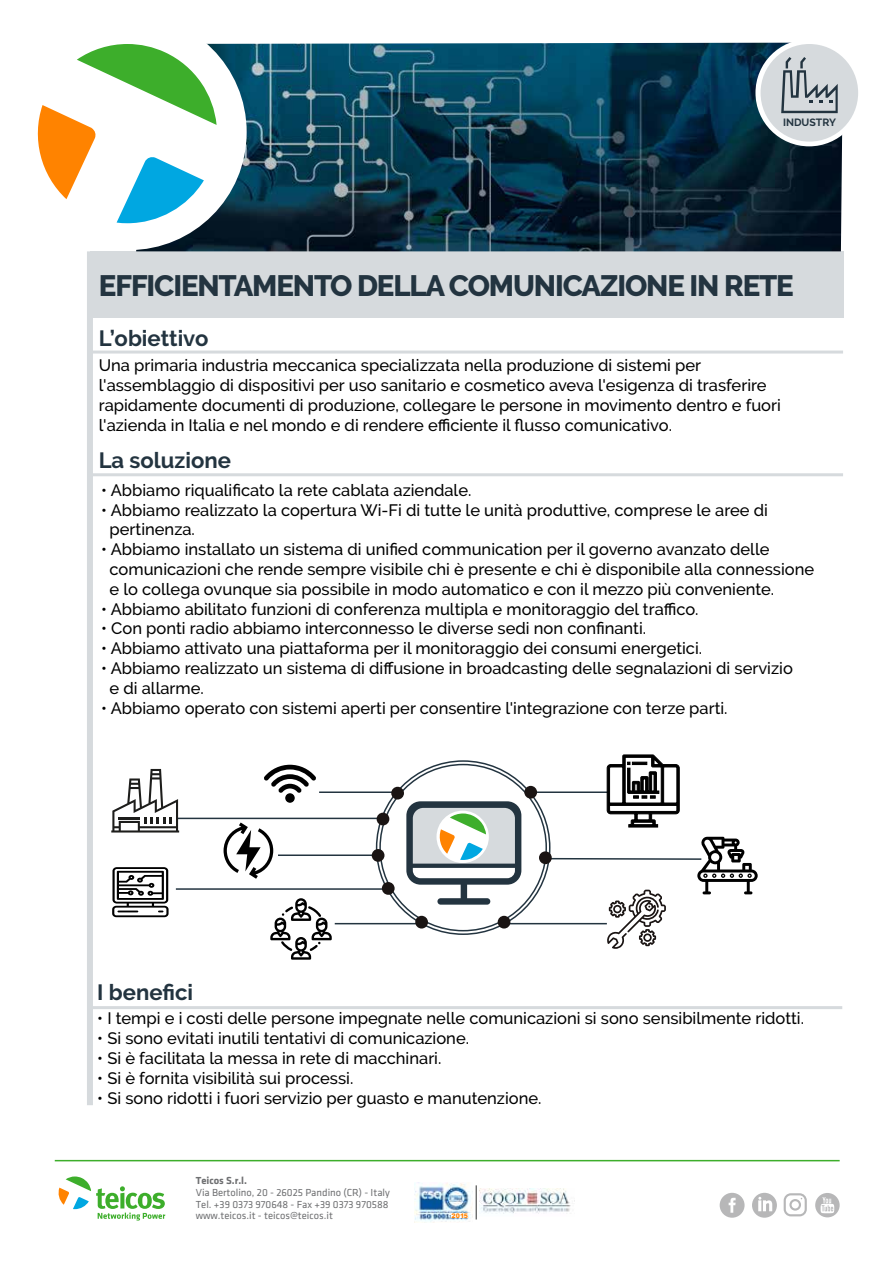
<style>
.page{position:relative;width:893px;height:1263px;background:#fff}
.page>*{position:absolute;margin:0;border:0;box-sizing:border-box;transform-origin:0 0}
.t1{font:800 29.4px "Raleway";letter-spacing:-.04em;color:#233440}
.t2{font:700 22.05px "Raleway";color:#233440}
.t3{font:500 16.5px/19.8px "Raleway";color:#000}
.t4{font:10.65px/11.7px "Klavika";color:#6f7072;text-align:justify}
.t5{font:700 10.65px "Klavika";color:#6f7072}
.t6{font:700 10.5px "Raleway";color:#233440}
.t7{font:900 6.3px "Arial";color:#ff8300}
</style>
<div class="page">
<div style="left:90px;top:251px;width:753px;height:67px;background:#d6dadd"></div>
<img style="left:136px;top:43px;width:707px;height:208px">
<div style="left:755px;top:39px;width:108px;height:107px;background:#fff;border-radius:50%"></div>
<div style="left:794px;top:30px;width:82px;height:57px;background:#fff"></div>
<div style="left:760px;top:44px;width:98px;height:98px;background:#d6dadd;border-radius:50%"></div>
<div style="left:11px;top:14px;width:236px;height:236px;background:#fff;border-radius:50%"></div>
<svg style="left:58px;top:1176px;width:107px;height:44px"></svg>
<img style="left:480px;top:1188px;width:91px;height:26px">
<img style="left:414px;top:1182px;width:58px;height:40px">
<hr style="left:476px;top:1185px;width:1px;height:34px;background:#3b3c3c">
<div style="left:451px;top:1213px;width:17px;height:5px;background:#fff"></div>
<svg style="left:720px;top:1193px;width:25px;height:25px"></svg>
<svg style="left:752px;top:1193px;width:25px;height:25px"></svg>
<svg style="left:815px;top:1193px;width:25px;height:24px"></svg>
<svg style="left:784px;top:1193px;width:23px;height:23px"></svg>
<hr style="left:55px;top:1160px;width:785px;height:1px;background:#3dae2b">
<svg style="left:37px;top:44px;width:180px;height:179px"></svg>
<svg style="left:781px;top:57px;width:57px;height:56px"></svg>
<div style="left:87px;top:251px;width:6px;height:854px;background:#d6dadd"></div>
<hr style="left:90px;top:351px;width:753px;height:3px;background:#d6dadd">
<hr style="left:90px;top:473px;width:753px;height:3px;background:#d6dadd">
<hr style="left:93px;top:1006px;width:749px;height:3px;background:#d6dadd">
<hr style="left:319px;top:791px;width:78px;height:2px;background:#233440">
<hr style="left:278px;top:854px;width:98px;height:2px;background:#233440">
<hr style="left:178px;top:818px;width:207px;height:1px;background:#233440">
<hr style="left:335px;top:923px;width:87px;height:1px;background:#233440">
<hr style="left:176px;top:888px;width:212px;height:2px;background:#233440">
<svg style="left:372px;top:849px;width:12px;height:13px"></svg>
<svg style="left:264px;top:765px;width:52px;height:38px"></svg>
<svg style="left:112px;top:867px;width:57px;height:50px"></svg>
<svg style="left:224px;top:822px;width:49px;height:57px"></svg>
<svg style="left:270px;top:898px;width:62px;height:62px"></svg>
<svg style="left:375px;top:754px;width:383px;height:195px"></svg>
<svg style="left:111px;top:769px;width:68px;height:63px"></svg>
<p class="t6" style="left:783px;top:116px;width:54px">INDUSTRY</p>
<h1 class="t1" style="left:99px;top:269px;width:696px">EFFICIENTAMENTO DELLA COMUNICAZIONE IN RETE</h1>
<h2 class="t2" style="left:99px;top:325px;width:111px">L’obiettivo</h2>
<p class="t3" style="left:99px;top:355px;width:684px">Una primaria industria meccanica specializzata nella produzione di sistemi per l'assemblaggio di dispositivi per uso sanitario e cosmetico aveva l'esigenza di trasferire rapidamente documenti di produzione, collegare le persone in movimento dentro e fuori l'azienda in Italia e nel mondo e di rendere efficiente il flusso comunicativo.</p>
<h2 class="t2" style="left:99px;top:447px;width:134px">La soluzione</h2>
<p class="t3" style="left:101px;top:480px;width:372px">• Abbiamo riqualificato la rete cablata aziendale.</p>
<p class="t3" style="left:110px;top:500px;width:660px;text-indent:-8px">• Abbiamo realizzato la copertura Wi-Fi di tutte le unità produttive, comprese le aree di pertinenza.</p>
<p class="t3" style="left:110px;top:539px;width:706px;text-indent:-8px">• Abbiamo installato un sistema di unified communication per il governo avanzato delle comunicazioni che rende sempre visibile chi è presente e chi è disponibile alla connessione e lo collega ovunque sia possibile in modo automatico e con il mezzo più conveniente.</p>
<p class="t3" style="left:101px;top:599px;width:599px">• Abbiamo abilitato funzioni di conferenza multipla e monitoraggio del traffico.</p>
<p class="t3" style="left:101px;top:619px;width:546px">• Con ponti radio abbiamo interconnesso le diverse sedi non confinanti.</p>
<p class="t3" style="left:101px;top:638px;width:602px">• Abbiamo attivato una piattaforma per il monitoraggio dei consumi energetici.</p>
<p class="t3" style="left:110px;top:658px;width:685px;text-indent:-8px">• Abbiamo realizzato un sistema di diffusione in broadcasting delle segnalazioni di servizio e di allarme.</p>
<p class="t3" style="left:101px;top:698px;width:628px">• Abbiamo operato con sistemi aperti per consentire l'integrazione con terze parti.</p>
<h2 class="t2" style="left:97px;top:979px;width:97px">I benefici</h2>
<p class="t3" style="left:97px;top:1009px;width:708px">• I tempi e i costi delle persone impegnate nelle comunicazioni si sono sensibilmente ridotti.</p>
<p class="t3" style="left:97px;top:1028px;width:373px">• Si sono evitati inutili tentativi di comunicazione.</p>
<p class="t3" style="left:97px;top:1048px;width:346px">• Si è facilitata la messa in rete di macchinari.</p>
<p class="t3" style="left:97px;top:1068px;width:258px">• Si è fornita visibilità sui processi.</p>
<p class="t3" style="left:97px;top:1088px;width:446px">• Si sono ridotti i fuori servizio per guasto e manutenzione.</p>
<p class="t5" style="left:196px;top:1175px;width:53px">Teicos S.r.l.</p>
<p class="t4" style="left:196px;top:1187px;width:196px">Via Bertolino, 20 - 26025 Pandino (CR) - Italy Tel. +39 0373 970648 - Fax +39 0373 970588 www.teicos.it - teicos@teicos.it</p>
<p class="t7" style="left:452px;top:1211px;width:18px">2015</p>
</div>
